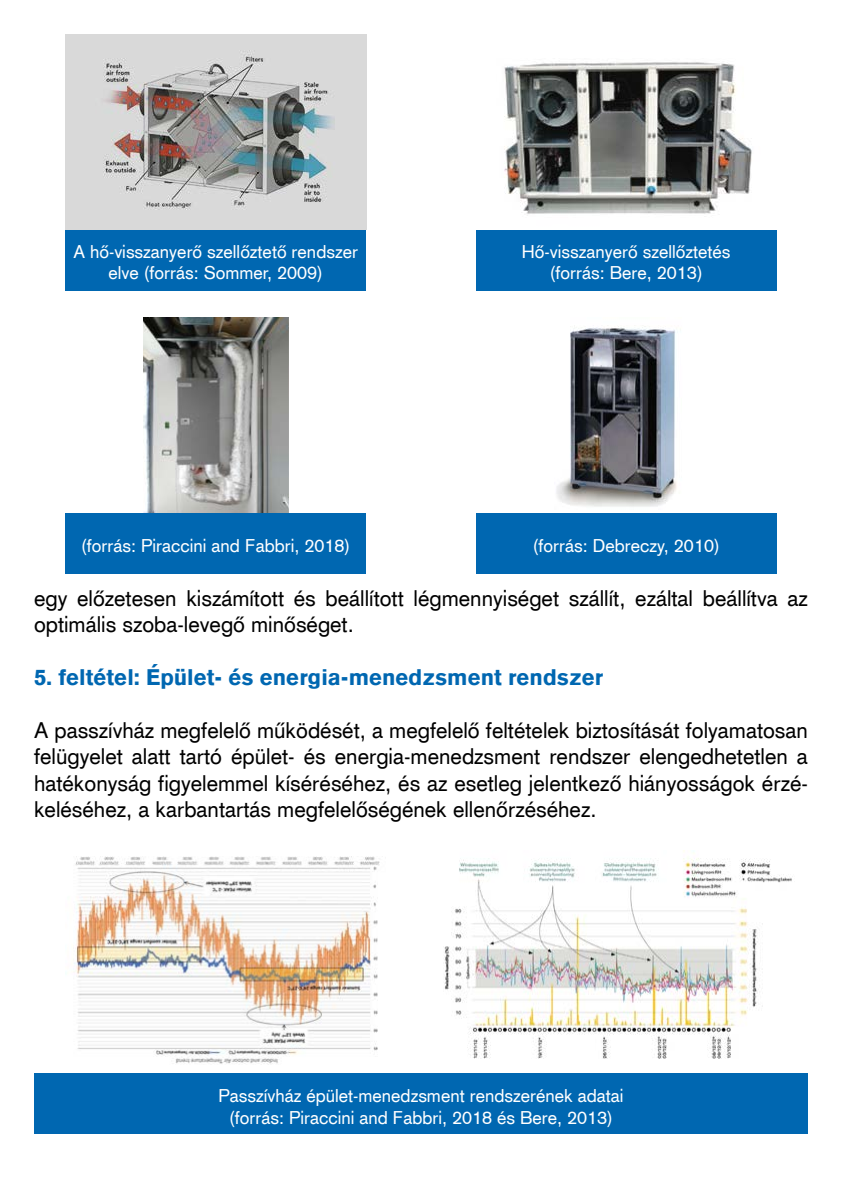
<style>
.page{position:relative;width:842px;height:1191px;background:#fff}
.page>*{position:absolute;margin:0;border:0;box-sizing:border-box;transform-origin:0 0}
.t1{font:22px/26.4px "Akzidenz Grotesk CE";color:#000}
.t2{font:900 22px "Akzidenz Grotesk CE";color:#0067b1}
.t3{font:18px/21.6px "Akzidenz Grotesk CE";color:#fff;text-align:center}
</style>
<div class="page">
<img style="left:143px;top:317px;width:145px;height:196px">
<img style="left:556px;top:326px;width:122px;height:181px">
<div style="left:65px;top:513px;width:301px;height:61px;background:#0067b1"></div>
<div style="left:476px;top:513px;width:301px;height:61px;background:#0067b1"></div>
<img style="left:65px;top:34px;width:301px;height:196px">
<img style="left:504px;top:62px;width:248px;height:152px">
<div style="left:65px;top:230px;width:301px;height:60px;background:#0067b1"></div>
<div style="left:476px;top:230px;width:301px;height:60px;background:#0067b1"></div>
<img style="left:444px;top:850px;width:348px;height:209px">
<img style="left:74px;top:856px;width:306px;height:208px">
<div style="left:34px;top:1073px;width:774px;height:61px;background:#0067b1"></div>
<p class="t3" style="left:73px;top:240px;width:286px">A hő-visszanyerő szellőztető rendszer elve (forrás: Sommer, 2009)</p>
<p class="t3" style="left:522px;top:240px;width:210px">Hő-visszanyerő szellőztetés (forrás: Bere, 2013)</p>
<p class="t3" style="left:81px;top:534px;width:270px">(forrás: Piraccini and Fabbri, 2018)</p>
<p class="t3" style="left:533px;top:534px;width:188px">(forrás: Debreczy, 2010)</p>
<p class="t1" style="left:34px;top:584px;width:775px">egy előzetesen kiszámított és beállított légmennyiséget szállít, ezáltal beállítva az optimális szoba-levegő minőséget.</p>
<p class="t2" style="left:34px;top:663px;width:571px">5. feltétel: Épület- és energia-menedzsment rendszer</p>
<p class="t1" style="left:34px;top:716px;width:775px;text-align:justify">A passzívház megfelelő működését, a megfelelő feltételek biztosítását folyamatosan felügyelet alatt tartó épület- és energia-menedzsment rendszer elengedhetetlen a hatékonyság figyelemmel kíséréséhez, és az esetleg jelentkező hiányosságok érzé&shy;keléséhez, a karbantartás megfelelőségének ellenőrzéséhez.</p>
<p class="t3" style="left:219px;top:1084px;width:406px">Passzívház épület-menedzsment rendszerének adatai (forrás: Piraccini and Fabbri, 2018 és Bere, 2013)</p>
</div>
